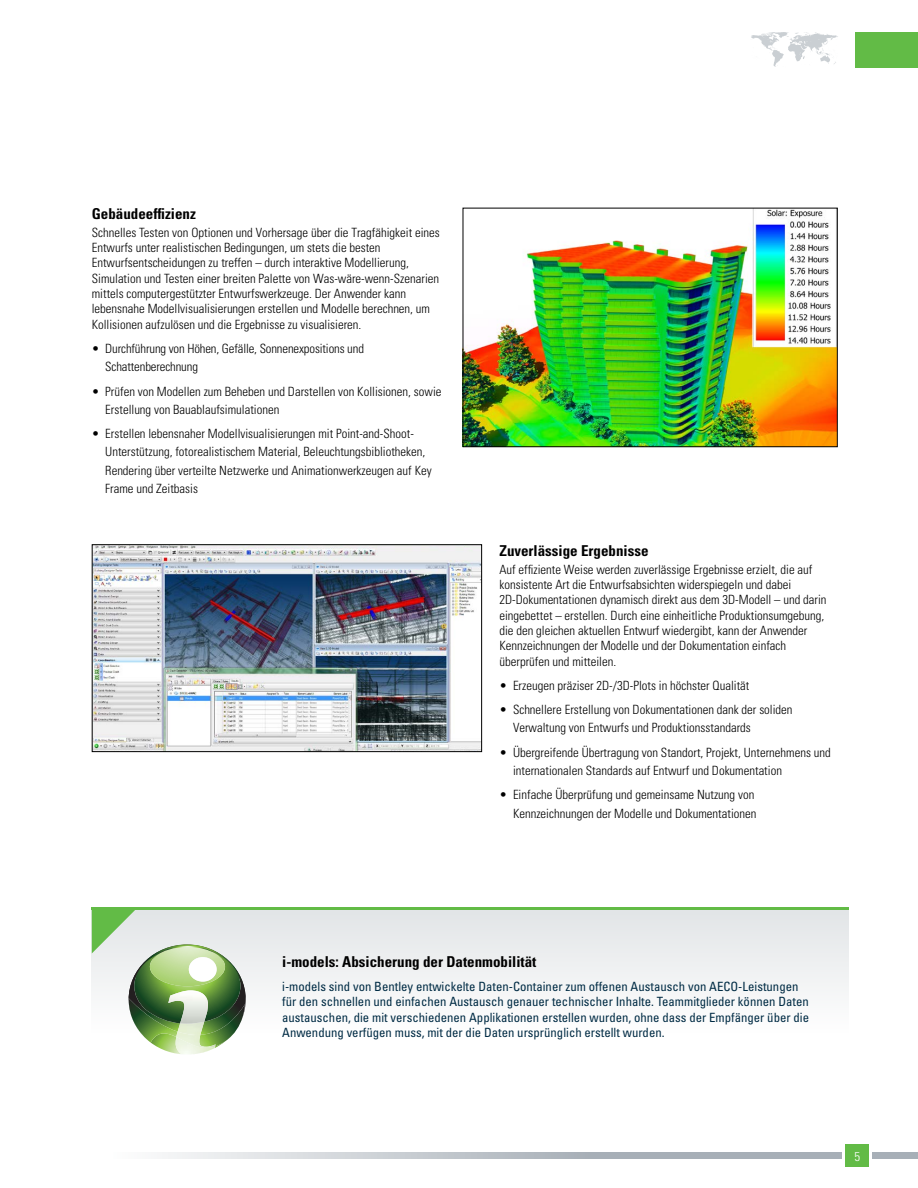
<style>
.page{position:relative;width:918px;height:1188px;background:#fff}
.page>*{position:absolute;margin:0;border:0;box-sizing:border-box;transform-origin:0 0}
.t1{font:700 condensed 15px "Univers";color:#000}
.t2{font:300 condensed 12.75px/15.3px "Univers";color:#000}
.t3{font:condensed 12.75px/15.3px "Univers";color:#002b44}
.t4{font:300 condensed 12.75px "Univers";color:#fff}
</style>
<div class="page">
<div style="left:846px;top:1144px;width:23px;height:22px;background:#62bb46"></div>
<div style="left:872px;top:1152px;width:46px;height:6px;background:#a7afb7"></div>
<svg style="left:162px;top:1152px;width:680px;height:6px;background:#bfc5cb"></svg>
<svg style="left:751px;top:32px;width:87px;height:35px"></svg>
<div style="left:856px;top:32px;width:62px;height:36px;background:#62bb46"></div>
<hr style="left:92px;top:907px;width:757px;height:3px;background:#62bb46">
<div style="left:92px;top:910px;width:757px;height:122px;background:linear-gradient(to bottom,#e1e5e7,#fefefe)"></div>
<svg style="left:92px;top:910px;width:154px;height:144px"></svg>
<img style="left:465px;top:210px;width:371px;height:235px">
<div style="left:463px;top:208px;width:375px;height:239px;border:1px solid #000"></div>
<img style="left:94px;top:546px;width:386px;height:204px">
<div style="left:92px;top:544px;width:390px;height:208px;border:1px solid #000"></div>
<p class="t1" style="left:92px;top:205px;width:106px">Gebäudeeffizienz</p>
<p class="t2" style="left:92px;top:225px;width:350px">Schnelles Testen von Optionen und Vorhersage über die Tragfähigkeit eines Entwurfs unter realistischen Bedingungen, um stets die besten Entwurfsentscheidungen zu treffen – durch interaktive Modellierung, Simulation und Testen einer breiten Palette von Was-wäre-wenn-Szenarien mittels computergestützter Entwurfswerkzeuge. Der Anwender kann lebensnahe Modellvisualisierungen erstellen und Modelle berechnen, um Kollisionen aufzulösen und die Ergebnisse zu visualisieren.</p>
<p class="t2" style="left:105px;top:339px;width:260px;line-height:18.3px;text-indent:-14px">• Durchführung von Höhen, Gefälle, Sonnenexpositions und<br>Schattenberechnung</p>
<p class="t2" style="left:105px;top:382px;width:338px;line-height:18.3px;text-indent:-14px">• Prüfen von Modellen zum Beheben und Darstellen von Kollisionen, sowie<br>Erstellung von Bauablaufsimulationen</p>
<p class="t2" style="left:105px;top:424px;width:328px;line-height:18.3px;text-indent:-14px">• Erstellen lebensnaher Modellvisualisierungen mit Point-and-Shoot-Unterstützung, fotorealistischem Material, Beleuchtungsbibliotheken, Rendering über verteilte Netzwerke und Animationwerkzeugen auf Key Frame und Zeitbasis</p>
<p class="t1" style="left:500px;top:542px;width:151px">Zuverlässige Ergebnisse</p>
<p class="t2" style="left:500px;top:562px;width:329px">Auf effiziente Weise werden zuverlässige Ergebnisse erzielt, die auf konsistente Art die Entwurfsabsichten widerspiegeln und dabei 2D-Dokumentationen dynamisch direkt aus dem 3D-Modell – und darin eingebettet – erstellen. Durch eine einheitliche Produktionsumgebung, die den gleichen aktuellen Entwurf wiedergibt, kann der Anwender Kennzeichnungen der Modelle und der Dokumentation einfach überprüfen und mitteilen.</p>
<p class="t2" style="left:500px;top:678px;width:251px">• Erzeugen präziser 2D-/3D-Plots in höchster Qualität</p>
<p class="t2" style="left:513px;top:701px;width:281px;line-height:18.3px;text-indent:-14px">• Schnellere Erstellung von Dokumentationen dank der soliden<br>Verwaltung von Entwurfs und Produktionsstandards</p>
<p class="t2" style="left:513px;top:743px;width:319px;line-height:18.3px;text-indent:-14px">• Übergreifende Übertragung von Standort, Projekt, Unternehmens und internationalen Standards auf Entwurf und Dokumentation</p>
<p class="t2" style="left:500px;top:786px;width:259px;line-height:18.3px;text-align:right">• Einfache Überprüfung und gemeinsame Nutzung von<br>Kennzeichnungen der Modelle und Dokumentationen</p>
<p class="t1" style="left:282px;top:952px;width:256px">i-models: Absicherung der Datenmobilität</p>
<p class="t3" style="left:282px;top:979px;width:528px">i-models sind von Bentley entwickelte Daten-Container zum offenen Austausch von AECO-Leistungen für den schnellen und einfachen Austausch genauer technischer Inhalte. Teammitglieder können Daten austauschen, die mit verschiedenen Applikationen erstellen wurden, ohne dass der Empfänger über die Anwendung verfügen muss, mit der die Daten ursprünglich erstellt wurden.</p>
<p class="t4" style="left:854px;top:1148px;width:7px">5</p>
</div>
